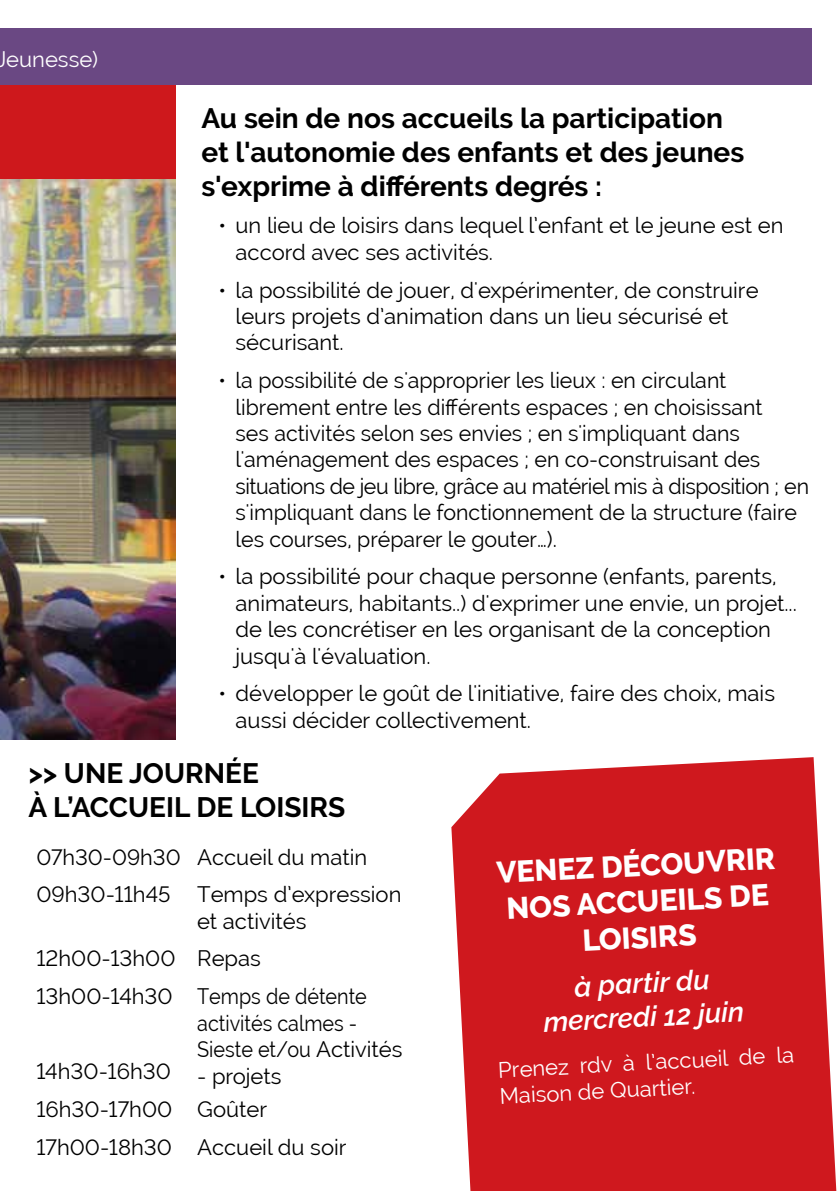
<style>
.page{position:relative;width:840px;height:1191px;background:#fff}
.page>*{position:absolute;margin:0;border:0;box-sizing:border-box;transform-origin:0 0}
.t1{font:800 30px/36px "Raleway";color:#fff;text-align:center}
.t2{font:700 28px/33.6px "Raleway";color:#000}
.t3{font:italic 600 28px/33.6px "Raleway";color:#fff;text-align:center}
.t4{font:22px/26.4px "Raleway";color:#000}
.t5{font:22px/26.4px "Raleway";color:#fff}
.t6{font:22px/26.4px "Raleway";color:#000;scale:.9 1}
</style>
<div class="page">
<img style="left:0;top:179px;width:176px;height:561px">
<div style="left:0;top:28px;width:811px;height:57px;background:#6a4883"></div>
<div style="left:0;top:85px;width:176px;height:93px;background:#ce181c"></div>
<svg style="left:451px;top:757px;width:384px;height:434px;background:#d2292f"></svg>
<p class="t5" style="left:-4px;top:46px;width:104px">Jeunesse)</p>
<p class="t2" style="left:201px;top:102px;width:544px">Au sein de nos accueils la participation et l'autonomie des enfants et des jeunes s'exprime à différents degrés :</p>
<p class="t4" style="left:235px;top:212px;width:549px;text-indent:-17px">• un lieu de loisirs dans lequel l’enfant et le jeune est en accord avec ses activités.</p>
<p class="t4" style="left:235px;top:276px;width:524px;text-indent:-17px">• la possibilité de jouer, d'expérimenter, de construire leurs projets d’animation dans un lieu sécurisé et sécurisant.</p>
<p class="t4" style="left:235px;top:367px;width:574px;text-indent:-17px">• la possibilité de s'approprier les lieux : en circulant librement entre les différents espaces ; en choisissant<br>ses activités selon ses envies ; en s'impliquant dans l'aménagement des espaces ; en co-construisant des situations de jeu libre, grâce au matériel mis à disposition ; en s'impliquant dans le fonctionnement de la structure (faire les courses, préparer le gouter…).</p>
<p class="t4" style="left:235px;top:563px;width:562px;text-indent:-17px">• la possibilité pour chaque personne (enfants, parents, animateurs, habitants..) d'exprimer une envie, un projet... de les concrétiser en les organisant de la conception jusqu'à l'évaluation.</p>
<p class="t4" style="left:235px;top:680px;width:540px;text-indent:-17px">• développer le goût de l'initiative, faire des choix, mais aussi décider collectivement.</p>
<p class="t2" style="left:28px;top:756px;width:318px">&gt;&gt; UNE JOURNÉE<br>À L’ACCUEIL DE LOISIRS</p>
<p class="t4" style="left:36px;top:838px;width:146px;line-height:37.8px">07h30-09h30<br>09h30-11h45</p>
<h1 class="t1" style="left:495px;top:855px;width:280px;rotate:-3deg">VENEZ DÉCOUVRIR<br>NOS ACCUEILS DE<br>LOISIRS</h1>
<p class="t3" style="left:540px;top:971px;width:202px;rotate:-3deg">à partir du mercredi 12 juin</p>
<p class="t5" style="left:497px;top:1056px;width:298px;rotate:-3deg">Prenez rdv à l’accueil de la<br>Maison de Quartier.</p>
<p class="t4" style="left:197px;top:838px;width:206px;line-height:37.8px">Accueil du matin<br>Temps d’expression</p>
<p class="t4" style="left:197px;top:902px;width:171px;line-height:37.8px">et activités<br>Repas<br>Temps de détente</p>
<p class="t6" style="left:197px;top:1009px;width:229px">activités calmes -<br>Sieste et/ou Activités</p>
<p class="t4" style="left:197px;top:1059px;width:86px;line-height:33.4px">- projets<br>Goûter</p>
<p class="t4" style="left:197px;top:1133px;width:151px">Accueil du soir</p>
<p class="t4" style="left:36px;top:939px;width:140px;line-height:37.8px">12h00-13h00<br>13h00-14h30</p>
<p class="t4" style="left:36px;top:1052px;width:137px;line-height:37.8px;text-align:justify">14h30-16h30<br>16h30-17h00<br>17h00-18h30</p>
</div>
